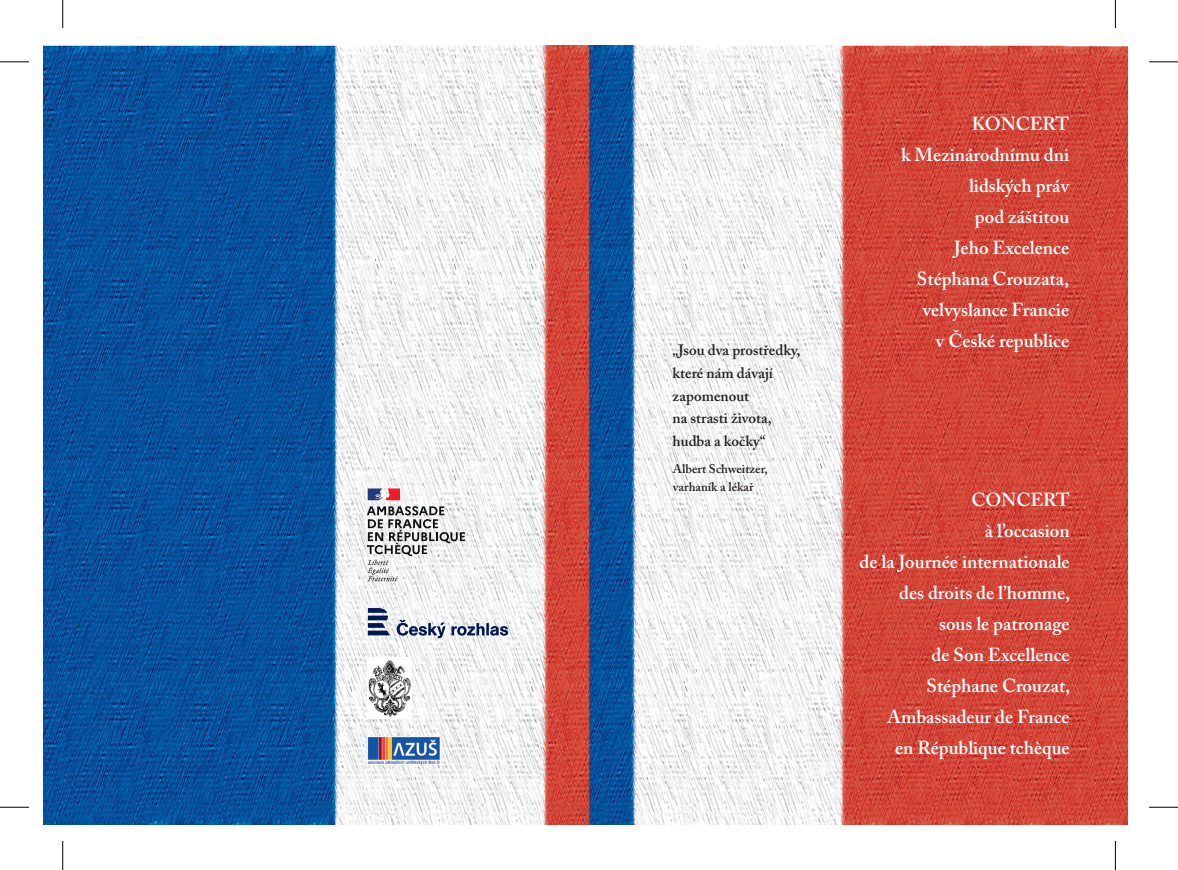
<style>
.page{position:relative;width:1178px;height:870px;background:#fff}
.page>*{position:absolute;margin:0;border:0;box-sizing:border-box;transform-origin:0 0}
.t1{font:600 18.75px/31px "Adobe Caslon Pro";color:#fff;text-align:right}
.t2{font:600 15px/22.6px "Adobe Caslon Pro";color:#231f20}
.t3{font:600 12.5px/18.2px "Adobe Caslon Pro";color:#231f20}
</style>
<div class="page">
<img style="left:44px;top:45px;width:1083px;height:779px">
<img style="left:368px;top:658px;width:44px;height:60px">
<img style="left:368px;top:736px;width:72px;height:28px">
<svg style="left:368px;top:488px;width:32px;height:12px"></svg>
<svg style="left:367px;top:506px;width:98px;height:75px"></svg>
<svg style="left:368px;top:608px;width:22px;height:27px"></svg>
<svg style="left:397px;top:620px;width:111px;height:18px"></svg>
<svg style="left:0;top:807px;width:29px;height:1px"></svg>
<svg style="left:63px;top:841px;width:1px;height:29px"></svg>
<svg style="left:0;top:62px;width:29px;height:1px"></svg>
<svg style="left:63px;top:0;width:1px;height:28px"></svg>
<svg style="left:1149px;top:62px;width:29px;height:1px"></svg>
<svg style="left:1115px;top:0;width:1px;height:28px"></svg>
<svg style="left:1149px;top:807px;width:29px;height:1px"></svg>
<svg style="left:1115px;top:841px;width:1px;height:29px"></svg>
<p class="t2" style="left:672px;top:340px;width:129px">„Jsou dva prostředky, které nám dávají zapomenout<br>na strasti života, hudba a kočky“</p>
<p class="t3" style="left:673px;top:460px;width:96px">Albert Schweitzer, varhaník a lékař</p>
<p class="t1" style="left:972px;top:110px;width:99px">KONCERT</p>
<p class="t1" style="left:901px;top:141px;width:170px">k Mezinárodnímu dni lidských práv<br>pod záštitou<br>Jeho Excelence<br>Stéphana Crouzata, velvyslance Francie<br>v České republice</p>
<p class="t1" style="left:859px;top:486px;width:212px">CONCERT<br>à l’occasion<br>de la Journée internationale des droits de l’homme,<br>sous le patronage<br>de Son Excellence<br>Stéphane Crouzat,<br>Ambassadeur de France<br>en République tchèque</p>
</div>
